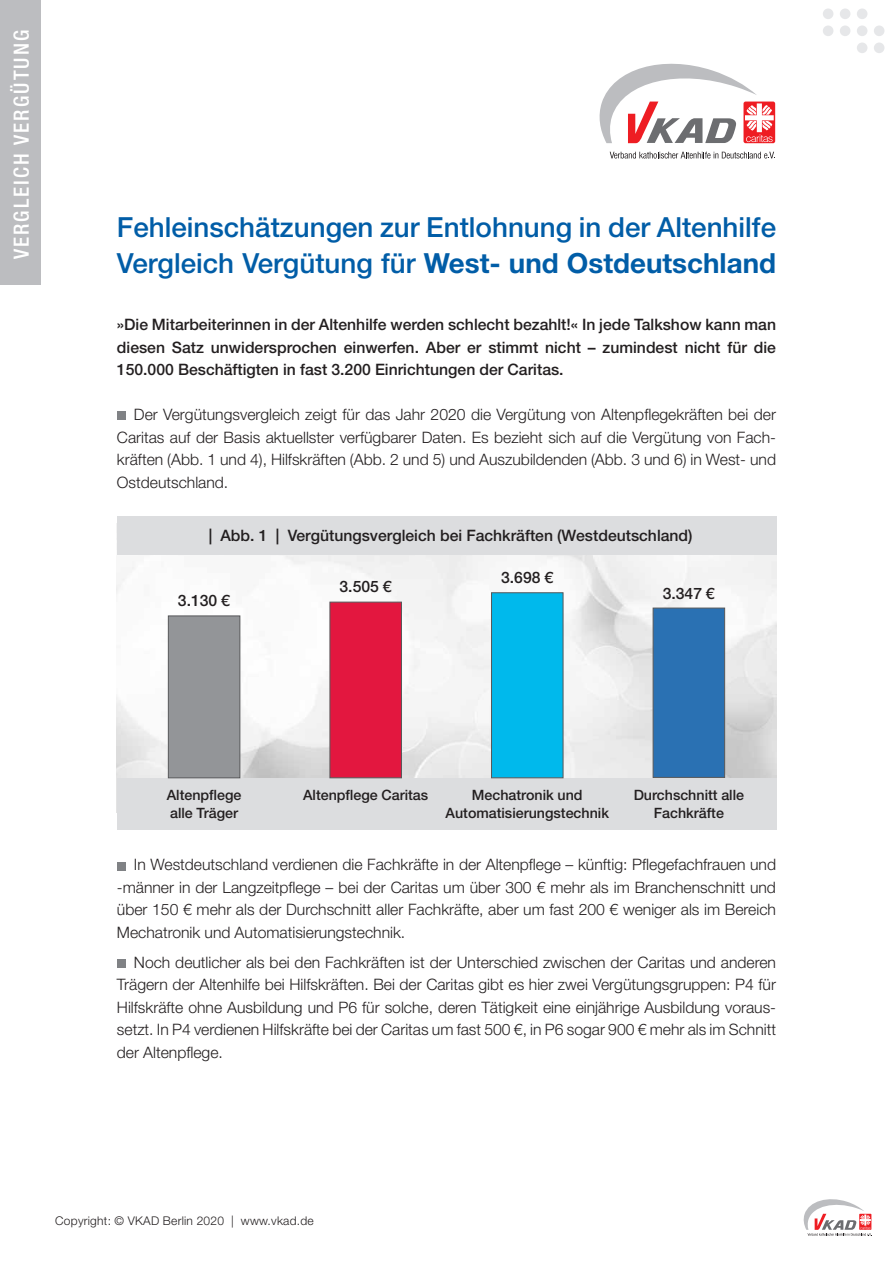
<style>
.page{position:relative;width:893px;height:1263px;background:#fff}
.page>*{position:absolute;margin:0;border:0;box-sizing:border-box;transform-origin:0 0}
.t1{font:500 27.75px/36px "Helvetica Neue LT Std";color:#015da7}
.t2{font:500 condensed 21px "Helvetica Neue LT Std";letter-spacing:.1em;color:#fff}
.t3{font:300 15.75px/22.5px "Helvetica Neue LT Std";color:#231f20;text-align:justify}
.t4{font:500 15.75px/22.5px "Helvetica Neue LT Std";color:#231f20;text-align:justify}
.t5{font:500 14.25px/18px "Helvetica Neue LT Std";color:#231f20;text-align:center}
.t6{font:300 12px "Helvetica Neue LT Std";letter-spacing:.02em;color:#231f20}
.s1{font-weight:700}
</style>
<div class="page">
<div style="left:840px;top:9px;width:10px;height:10px;background:#e6e7e9;border-radius:50%"></div>
<div style="left:823px;top:9px;width:10px;height:10px;background:#e6e7e9;border-radius:50%"></div>
<div style="left:840px;top:26px;width:10px;height:10px;background:#e6e7e9;border-radius:50%"></div>
<div style="left:823px;top:26px;width:10px;height:10px;background:#e6e7e9;border-radius:50%"></div>
<div style="left:857px;top:9px;width:10px;height:10px;background:#e6e7e9;border-radius:50%"></div>
<div style="left:857px;top:26px;width:10px;height:10px;background:#e6e7e9;border-radius:50%"></div>
<div style="left:857px;top:43px;width:10px;height:10px;background:#e6e7e9;border-radius:50%"></div>
<div style="left:874px;top:26px;width:10px;height:10px;background:#e6e7e9;border-radius:50%"></div>
<div style="left:874px;top:43px;width:10px;height:10px;background:#e6e7e9;border-radius:50%"></div>
<svg style="left:804px;top:1199px;width:68px;height:37px"></svg>
<div style="left:0;top:0;width:40px;height:285px;background:#bcbdc0"></div>
<div style="left:117px;top:412px;width:8px;height:8px;background:#808285"></div>
<div style="left:117px;top:862px;width:8px;height:8px;background:#808285"></div>
<div style="left:117px;top:959px;width:8px;height:9px;background:#808285"></div>
<div style="left:743px;top:102px;width:32px;height:41px;background:#ee1d23;border-radius:2px"></div>
<svg style="left:610px;top:152px;width:165px;height:7px"></svg>
<svg style="left:600px;top:64px;width:174px;height:79px"></svg>
<img style="left:117px;top:555px;width:659px;height:223px">
<div style="left:117px;top:778px;width:659px;height:51px;background:#dcdddf"></div>
<div style="left:168px;top:615px;width:72px;height:163px;background:#939598;border:1px solid #57585a"></div>
<div style="left:330px;top:602px;width:72px;height:176px;background:#e3173f;border:1px solid #57585a"></div>
<div style="left:491px;top:592px;width:72px;height:186px;background:#00b9ec;border:1px solid #57585a"></div>
<div style="left:117px;top:517px;width:659px;height:38px;background:#dcdddf"></div>
<div style="left:653px;top:608px;width:72px;height:170px;background:#2a71b3;border:1px solid #57585a"></div>
<h2 class="t2" style="left:9px;top:259px;width:231px;rotate:-90deg">VERGLEICH VERGÜTUNG</h2>
<h1 class="t1" style="left:117px;top:209px;width:661px">Fehleinschätzungen zur Entlohnung in der Altenhilfe<br>Vergleich Vergütung für <span class="s1">West- und Ostdeutschland</span></h1>
<p class="t4" style="left:117px;top:313px;width:661px">»Die Mitarbeiterinnen in der Altenhilfe werden schlecht bezahlt!« In jede Talkshow kann man diesen Satz unwidersprochen einwerfen. Aber er stimmt nicht – zumindest nicht für die 150.000 Beschäftigten in fast 3.200 Einrichtungen der Caritas.</p>
<p class="t3" style="left:117px;top:403px;width:661px;text-indent:17px">Der Vergütungsvergleich zeigt für das Jahr 2020 die Vergütung von Altenpflegekräften bei der Caritas auf der Basis aktuellster verfügbarer Daten. Es bezieht sich auf die Vergütung von Fach&shy;kräften (Abb. 1 und 4), Hilfskräften (Abb. 2 und 5) und Auszubildenden (Abb. 3 und 6) in West- und Ostdeutschland.</p>
<p class="t4" style="left:209px;top:524px;width:485px">| Abb. 1 | Vergütungsvergleich bei Fachkräften (Westdeutschland)</p>
<p class="t4" style="left:178px;top:588px;width:54px">3.130 €</p>
<p class="t4" style="left:340px;top:575px;width:54px">3.505 €</p>
<p class="t4" style="left:501px;top:566px;width:54px">3.698 €</p>
<p class="t4" style="left:663px;top:581px;width:54px">3.347 €</p>
<p class="t5" style="left:167px;top:786px;width:76px;text-align:left">Altenpflege alle Träger</p>
<p class="t5" style="left:303px;top:786px;width:127px">Altenpflege Caritas</p>
<p class="t5" style="left:446px;top:786px;width:165px">Mechatronik und<br>Automatisierungstechnik</p>
<p class="t5" style="left:634px;top:785px;width:112px">Durchschnitt alle<br>Fachkräfte</p>
<p class="t3" style="left:117px;top:853px;width:661px;text-indent:17px">In Westdeutschland verdienen die Fachkräfte in der Altenpflege – künftig: Pflegefachfrauen und -männer in der Langzeitpflege – bei der Caritas um über 300 € mehr als im Branchenschnitt und über 150 € mehr als der Durchschnitt aller Fachkräfte, aber um fast 200 € weniger als im Bereich Mechatronik und Automatisierungstechnik.</p>
<p class="t3" style="left:117px;top:950px;width:661px;text-indent:17px">Noch deutlicher als bei den Fachkräften ist der Unterschied zwischen der Caritas und anderen Trägern der Altenhilfe bei Hilfskräften. Bei der Caritas gibt es hier zwei Vergütungsgruppen: P4 für Hilfskräfte ohne Ausbildung und P6 für solche, deren Tätigkeit eine einjährige Ausbildung voraus&shy;setzt. In P4 verdienen Hilfskräfte bei der Caritas um fast 500 €, in P6 sogar 900 € mehr als im Schnitt der Altenpflege.</p>
<p class="t6" style="left:55px;top:1213px;width:260px">Copyright: © VKAD Berlin 2020 | www.vkad.de</p>
</div>
